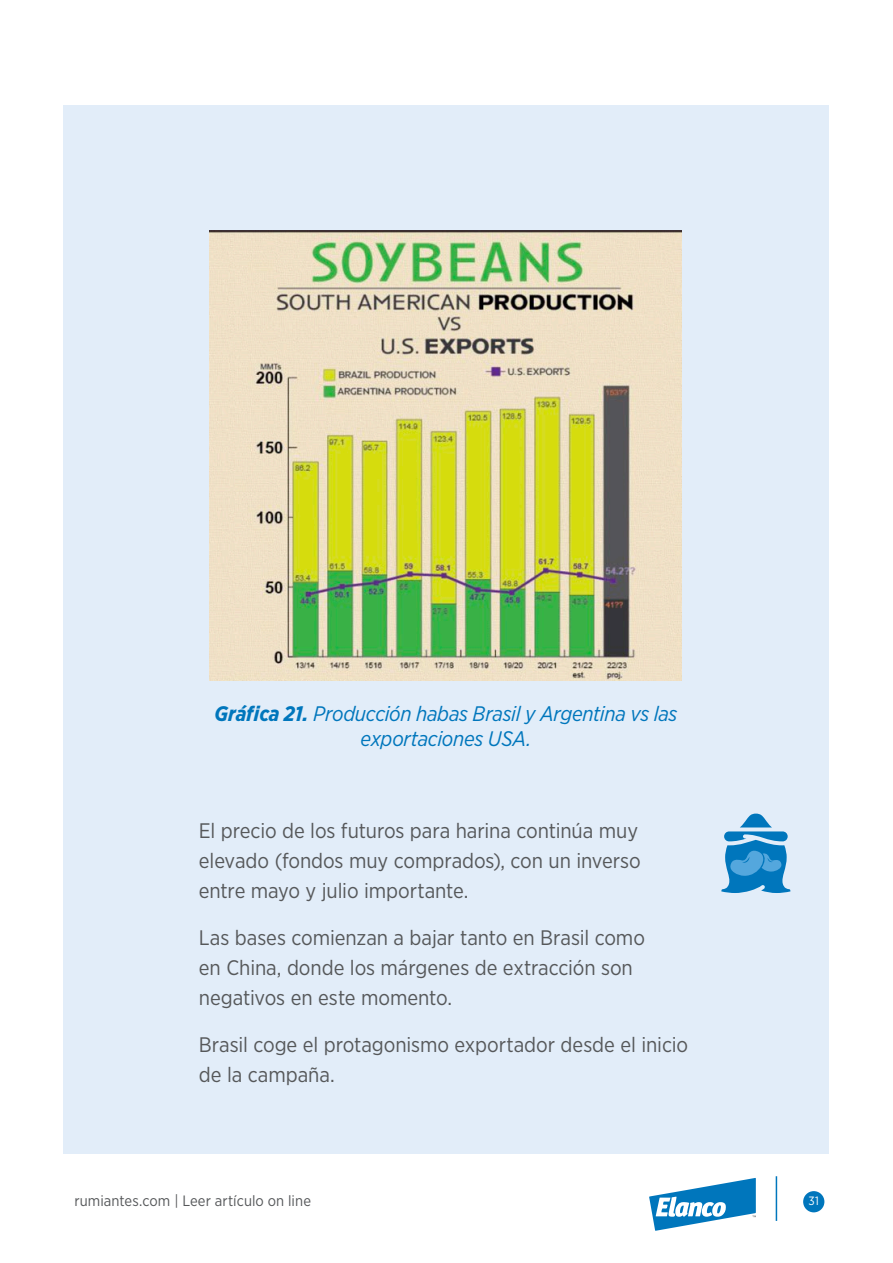
<style>
.page{position:relative;width:893px;height:1263px;background:#fff}
.page>*{position:absolute;margin:0;border:0;box-sizing:border-box;transform-origin:0 0}
.Online_txt{font:21px/30px "Gotham Narrow";letter-spacing:-.005em;color:#56585a}
.Online_txt-2{font:italic 21px/25.2px "Gotham Narrow";letter-spacing:-.015em;color:#0076bc;text-align:center}
.t1{font:15px "Gotham Narrow";letter-spacing:.005em;color:#56585a}
.t2{font:12px "Gotham Narrow";color:#fff}
.s1{font-weight:700}
</style>
<div class="page">
<div style="left:64px;top:105px;width:765px;height:1048px;background:#e2edf9"></div>
<div style="left:803px;top:1191px;width:21px;height:21px;background:#0076bc;border-radius:50%"></div>
<hr style="left:776px;top:1176px;width:1px;height:45px;background:#0076bc">
<svg style="left:649px;top:1178px;width:107px;height:53px"></svg>
<svg style="left:721px;top:813px;width:69px;height:80px"></svg>
<img style="left:209px;top:230px;width:473px;height:450px">
<p class="Online_txt-2" style="left:214px;top:700px;width:464px"><span class="s1">Gráfica 21.</span> Producción habas Brasil y Argentina vs las exportaciones USA.</p>
<p class="Online_txt" style="left:199px;top:815px;width:443px">El precio de los futuros para harina continúa muy elevado (fondos muy comprados), con un inverso entre mayo y julio importante.</p>
<p class="Online_txt" style="left:199px;top:922px;width:448px">Las bases comienzan a bajar tanto en Brasil como en China, donde los márgenes de extracción son negativos en este momento.</p>
<p class="Online_txt" style="left:199px;top:1029px;width:491px">Brasil coge el protagonismo exportador desde el inicio de la campaña.</p>
<p class="t1" style="left:74px;top:1191px;width:238px">rumiantes.com | Leer artículo on line</p>
<p class="t2" style="left:809px;top:1194px;width:12px">31</p>
</div>
